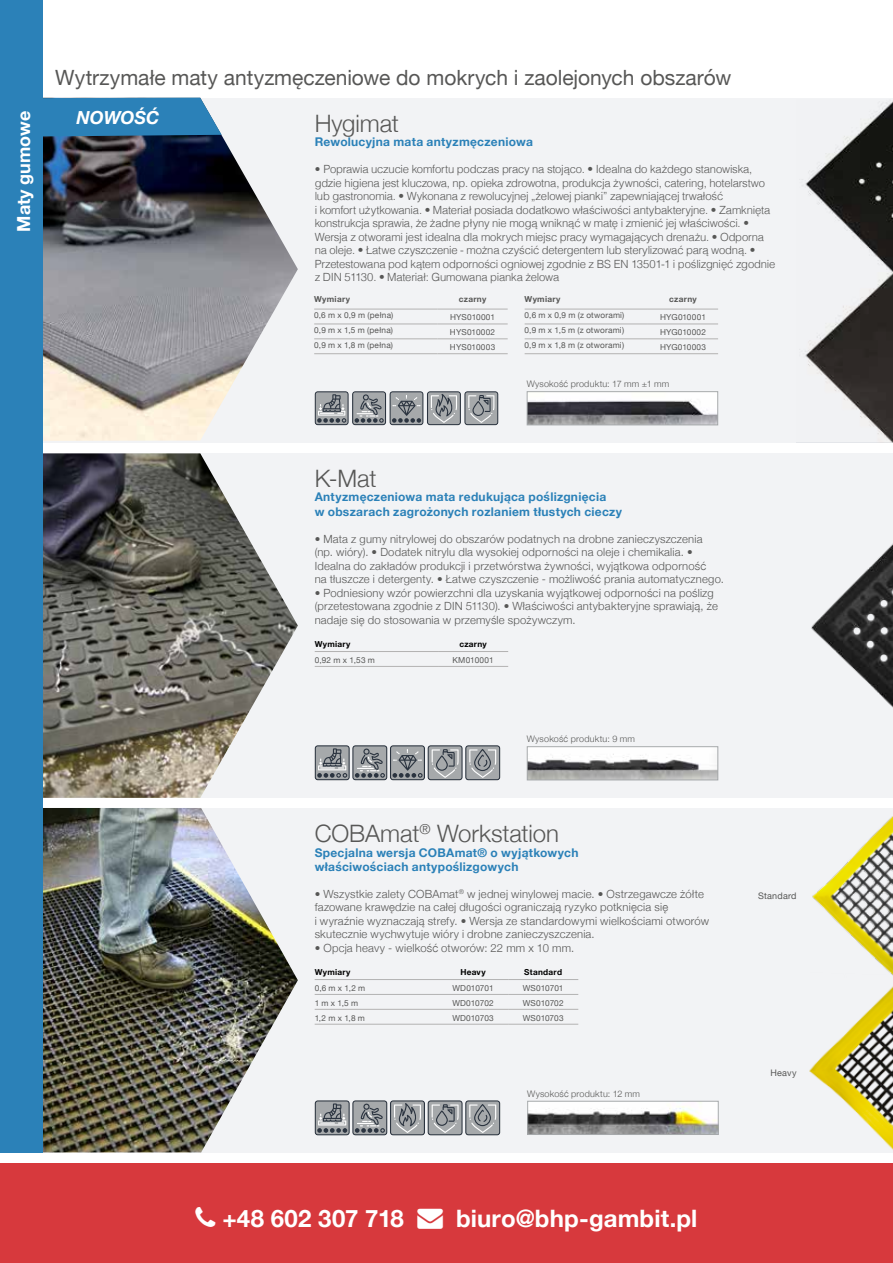
<style>
.page{position:relative;width:893px;height:1263px;background:#fff}
.page>*{position:absolute;margin:0;border:0;box-sizing:border-box;transform-origin:0 0}
.t1{font:700 24px "Helvetica Neue";letter-spacing:.005em;color:#fff}
.t2{font:300 24px "Helvetica Neue";letter-spacing:-.005em;color:#575756}
.t3{font:21px "Helvetica Neue";color:#575756}
.t4{font:700 18px "Helvetica Neue";color:#fff}
.t5{font:italic 700 18px "Helvetica Neue";letter-spacing:-.01em;color:#fff}
.t6{font:700 12px/14.4px "Helvetica Neue";letter-spacing:.02em;color:#2b81b8}
.t7{font:300 11.25px/13.5px "Helvetica Neue";letter-spacing:.02em;color:#575756}
.t8{font:300 11.25px/13.5px "Helvetica";letter-spacing:-.02em;color:#575756}
.t9{font:300 9px "Helvetica Neue";letter-spacing:.025em;color:#575756}
.t10{font:9px "Helvetica Neue";letter-spacing:.025em;color:#575756}
.t11{font:8.25px "Helvetica Neue";letter-spacing:.025em;color:#575756}
.t12{font:8.25px "Helvetica Neue";color:#575756}
.t13{font:700 8.25px "Helvetica Neue";letter-spacing:.035em;color:#000}
.t14{font:700 8.25px "Helvetica Neue";letter-spacing:.035em;color:#575756}
.s1{font-family:"Helvetica Neue"}
</style>
<div class="page">
<div style="left:0;top:808px;width:893px;height:344px;background:#f2f3f5"></div>
<img style="left:43px;top:808px;width:255px;height:344px">
<div style="left:0;top:453px;width:893px;height:344px;background:#f2f3f5"></div>
<div style="left:0;top:98px;width:893px;height:344px;background:#f2f3f5"></div>
<img style="left:43px;top:453px;width:255px;height:345px">
<img style="left:529px;top:1103px;width:188px;height:30px">
<div style="left:527px;top:1101px;width:192px;height:34px;border:1px solid #a6a9ab"></div>
<img style="left:529px;top:748px;width:187px;height:30px">
<div style="left:527px;top:746px;width:191px;height:34px;border:1px solid #a6a9ab"></div>
<img style="left:529px;top:393px;width:187px;height:30px">
<div style="left:527px;top:391px;width:191px;height:34px;border:1px solid #a6a9ab"></div>
<img style="left:809px;top:987px;width:83px;height:162px">
<img style="left:812px;top:816px;width:80px;height:159px">
<img style="left:811px;top:544px;width:81px;height:163px">
<hr style="left:892px;top:0;width:1px;height:1152px;background:#2b81b8">
<svg style="left:315px;top:745px;width:185px;height:35px"></svg>
<svg style="left:315px;top:1100px;width:185px;height:35px"></svg>
<img style="left:43px;top:136px;width:255px;height:305px">
<svg style="left:43px;top:98px;width:179px;height:38px"></svg>
<div style="left:0;top:0;width:43px;height:1152px;background:#2b81b8"></div>
<img style="left:805px;top:100px;width:88px;height:173px">
<svg style="left:805px;top:273px;width:88px;height:169px"></svg>
<div style="left:0;top:1164px;width:893px;height:99px;background:#d7393d"></div>
<svg style="left:315px;top:391px;width:183px;height:34px"></svg>
<hr style="left:315px;top:651px;width:123px;height:1px;background:#b3b2b2">
<hr style="left:438px;top:651px;width:70px;height:1px;background:#b3b2b2">
<hr style="left:315px;top:666px;width:123px;height:1px;background:#b3b2b2">
<hr style="left:438px;top:666px;width:70px;height:1px;background:#b3b2b2">
<hr style="left:315px;top:979px;width:123px;height:1px;background:#b3b2b2">
<hr style="left:438px;top:979px;width:70px;height:1px;background:#b3b2b2">
<hr style="left:508px;top:979px;width:70px;height:1px;background:#b3b2b2">
<hr style="left:315px;top:994px;width:123px;height:1px;background:#b3b2b2">
<hr style="left:438px;top:994px;width:70px;height:1px;background:#b3b2b2">
<hr style="left:508px;top:994px;width:70px;height:1px;background:#b3b2b2">
<hr style="left:315px;top:1009px;width:123px;height:1px;background:#b3b2b2">
<hr style="left:438px;top:1009px;width:70px;height:1px;background:#b3b2b2">
<hr style="left:508px;top:1009px;width:70px;height:1px;background:#b3b2b2">
<hr style="left:315px;top:1024px;width:123px;height:1px;background:#b3b2b2">
<hr style="left:438px;top:1024px;width:70px;height:1px;background:#b3b2b2">
<hr style="left:508px;top:1024px;width:70px;height:1px;background:#b3b2b2">
<hr style="left:314px;top:309px;width:123px;height:1px;background:#b3b2b2">
<hr style="left:437px;top:309px;width:71px;height:1px;background:#b3b2b2">
<hr style="left:314px;top:324px;width:123px;height:1px;background:#b3b2b2">
<hr style="left:314px;top:339px;width:123px;height:1px;background:#b3b2b2">
<hr style="left:314px;top:353px;width:123px;height:1px;background:#b3b2b2">
<hr style="left:437px;top:324px;width:71px;height:1px;background:#b3b2b2">
<hr style="left:437px;top:339px;width:71px;height:1px;background:#b3b2b2">
<hr style="left:437px;top:353px;width:71px;height:1px;background:#b3b2b2">
<hr style="left:525px;top:309px;width:123px;height:1px;background:#b3b2b2">
<hr style="left:648px;top:309px;width:70px;height:1px;background:#b3b2b2">
<hr style="left:525px;top:324px;width:123px;height:1px;background:#b3b2b2">
<hr style="left:525px;top:339px;width:123px;height:1px;background:#b3b2b2">
<hr style="left:525px;top:353px;width:123px;height:1px;background:#b3b2b2">
<hr style="left:648px;top:324px;width:70px;height:1px;background:#b3b2b2">
<hr style="left:648px;top:339px;width:70px;height:1px;background:#b3b2b2">
<hr style="left:648px;top:353px;width:70px;height:1px;background:#b3b2b2">
<h3 class="t4" style="left:10px;top:232px;width:123px;rotate:-90deg">Maty gumowe</h3>
<h2 class="t3" style="left:55px;top:62px;width:677px">Wytrzymałe maty antyzmęczeniowe do mokrych i zaolejonych obszarów</h2>
<h3 class="t5" style="left:77px;top:103px;width:84px">NOWOŚĆ</h3>
<h1 class="t2" style="left:315px;top:104px;width:86px">Hygimat</h1>
<p class="t6" style="left:315px;top:135px;width:220px">Rewolucyjna mata antyzmęczeniowa</p>
<p class="t8" style="left:315px;top:162px;width:462px"><span class="s1">•</span> Poprawia uczucie komfortu podczas pracy na stojąco. • Idealna do każdego stanowiska, gdzie higiena jest kluczowa, np. opieka zdrowotna, produkcja żywności, catering, hotelarstwo lub gastronomia. • Wykonana z rewolucyjnej „żelowej pianki” zapewniającej trwałość<br>i komfort użytkowania. • Materiał posiada dodatkowo właściwości antybakteryjne. • Zamknięta konstrukcja sprawia, że żadne płyny nie mogą wniknąć w matę i zmienić jej właściwości. • Wersja z otworami jest idealna dla mokrych miejsc pracy wymagających drenażu. • Odporna na oleje. • Łatwe czyszczenie - można czyścić detergentem lub sterylizować parą wodną. • Przetestowana pod kątem odporności ogniowej zgodnie z BS EN 13501-1 i poślizgnięć zgodnie z DIN 51130. • Materiał: Gumowana pianka żelowa</p>
<p class="t14" style="left:314px;top:293px;width:37px">Wymiary</p>
<p class="t14" style="left:459px;top:293px;width:29px">czarny</p>
<p class="t11" style="left:314px;top:309px;width:81px">0,6 m x 0,9 m (pełna)</p>
<p class="t11" style="left:450px;top:312px;width:47px">HYS010001</p>
<p class="t11" style="left:314px;top:324px;width:80px">0,9 m x 1,5 m (pełna)</p>
<p class="t11" style="left:450px;top:326px;width:47px">HYS010002</p>
<p class="t11" style="left:314px;top:339px;width:80px">0,9 m x 1,8 m (pełna)</p>
<p class="t11" style="left:450px;top:341px;width:47px">HYS010003</p>
<p class="t14" style="left:525px;top:293px;width:37px">Wymiary</p>
<p class="t14" style="left:669px;top:293px;width:29px">czarny</p>
<p class="t11" style="left:525px;top:309px;width:101px">0,6 m x 0,9 m (z otworami)</p>
<p class="t11" style="left:660px;top:312px;width:47px">HYG010001</p>
<p class="t11" style="left:525px;top:324px;width:101px">0,9 m x 1,5 m (z otworami)</p>
<p class="t11" style="left:660px;top:326px;width:48px">HYG010002</p>
<p class="t11" style="left:525px;top:339px;width:101px">0,9 m x 1,8 m (z otworami)</p>
<p class="t11" style="left:660px;top:341px;width:48px">HYG010003</p>
<p class="t9" style="left:527px;top:376px;width:144px">Wysokość produktu: 17 mm ±1 mm</p>
<h1 class="t2" style="left:315px;top:459px;width:63px">K-Mat</h1>
<p class="t6" style="left:315px;top:490px;width:309px">Antyzmęczeniowa mata redukująca poślizgnięcia<br>w obszarach zagrożonych rozlaniem tłustych cieczy</p>
<p class="t7" style="left:315px;top:531px;width:411px">• Mata z gumy nitrylowej do obszarów podatnych na drobne zanieczyszczenia<br>(np. wióry). • Dodatek nitrylu dla wysokiej odporności na oleje i chemikalia. • Idealna do zakładów produkcji i przetwórstwa żywności, wyjątkowa odporność<br>na tłuszcze i detergenty. • Łatwe czyszczenie - możliwość prania automatycznego.</p>
<p class="t7" style="left:315px;top:585px;width:405px">• Podniesiony wzór powierzchni dla uzyskania wyjątkowej odporności na poślizg (przetestowana zgodnie z DIN 51130). • Właściwości antybakteryjne sprawiają, że nadaje się do stosowania w przemyśle spożywczym.</p>
<p class="t13" style="left:315px;top:637px;width:37px">Wymiary</p>
<p class="t13" style="left:459px;top:637px;width:29px">czarny</p>
<p class="t11" style="left:315px;top:654px;width:62px">0,92 m x 1,53 m</p>
<p class="t11" style="left:453px;top:654px;width:43px">KM010001</p>
<p class="t9" style="left:527px;top:732px;width:110px">Wysokość produktu: 9 mm</p>
<h1 class="t2" style="left:315px;top:814px;width:246px">COBAmat<sup>®</sup> Workstation</h1>
<p class="t6" style="left:315px;top:845px;width:265px">Specjalna wersja COBAmat® o wyjątkowych właściwościach antypoślizgowych</p>
<p class="t7" style="left:315px;top:886px;width:396px">• Wszystkie zalety COBAmat<sup>®</sup> w jednej winylowej macie. • Ostrzegawcze żółte fazowane krawędzie na całej długości ograniczają ryzyko potknięcia się<br>i wyraźnie wyznaczają strefy. • Wersja ze standardowymi wielkościami otworów skutecznie wychwytuje wióry i drobne zanieczyszczenia.</p>
<p class="t7" style="left:315px;top:940px;width:261px">• Opcja heavy - wielkość otworów: 22 mm x 10 mm.</p>
<p class="t13" style="left:315px;top:965px;width:37px">Wymiary</p>
<p class="t13" style="left:460px;top:965px;width:27px">Heavy</p>
<p class="t13" style="left:524px;top:965px;width:39px">Standard</p>
<p class="t11" style="left:315px;top:982px;width:52px">0,6 m x 1,2 m</p>
<p class="t12" style="left:452px;top:982px;width:43px">WD010701</p>
<p class="t12" style="left:523px;top:982px;width:42px">WS010701</p>
<p class="t11" style="left:315px;top:997px;width:45px">1 m x 1,5 m</p>
<p class="t12" style="left:452px;top:997px;width:43px">WD010702</p>
<p class="t12" style="left:523px;top:997px;width:42px">WS010702</p>
<p class="t11" style="left:315px;top:1012px;width:52px">1,2 m x 1,8 m</p>
<p class="t12" style="left:452px;top:1012px;width:43px">WD010703</p>
<p class="t12" style="left:523px;top:1012px;width:42px">WS010703</p>
<p class="t9" style="left:527px;top:1086px;width:114px">Wysokość produktu: 12 mm</p>
<p class="t10" style="left:758px;top:889px;width:40px">Standard</p>
<p class="t10" style="left:770px;top:1066px;width:28px">Heavy</p>
<h1 class="t1" style="left:222px;top:1199px;width:477px">+48 602 307 718 → biuro@bhp-gambit.pl</h1>
</div>
